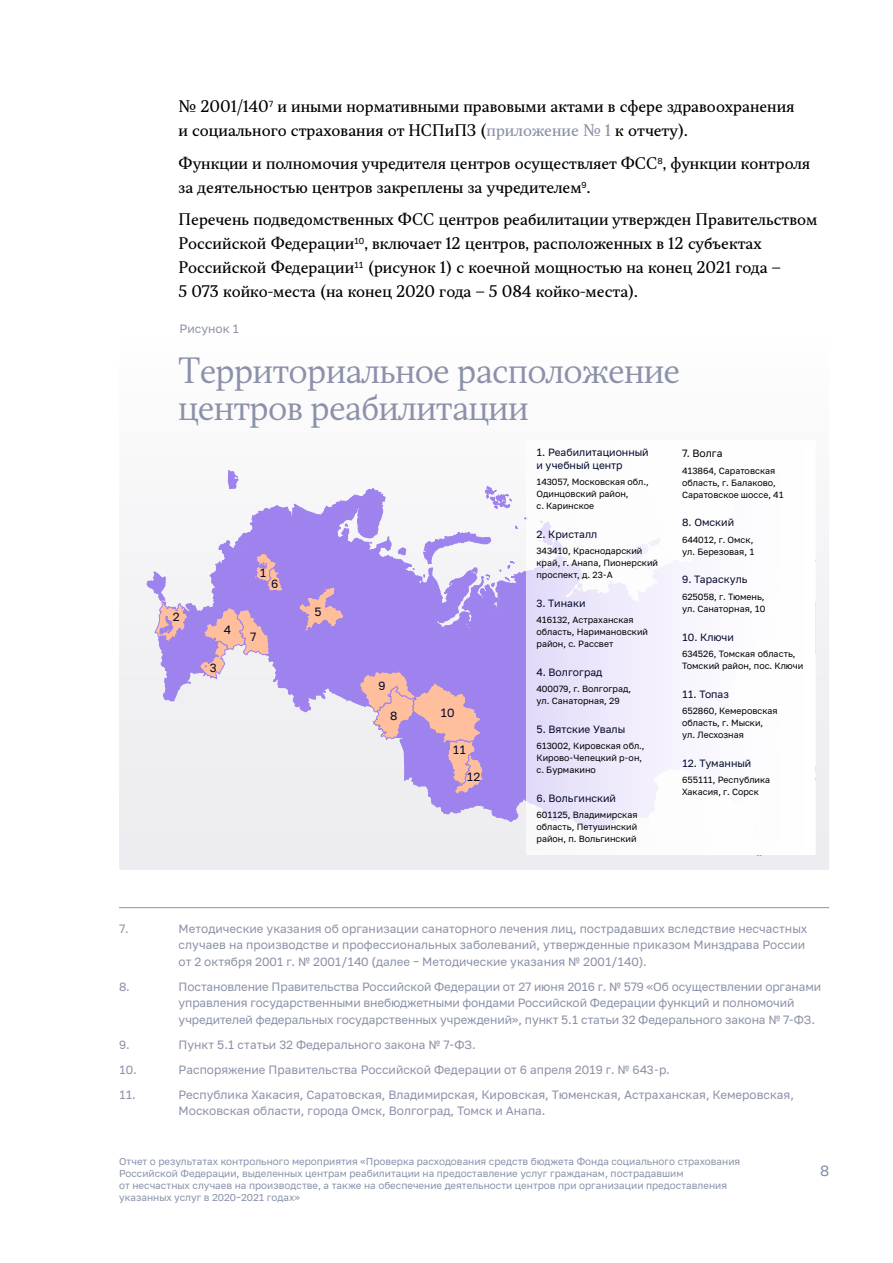
<style>
.page{position:relative;width:893px;height:1263px;background:#fff}
.page>*{position:absolute;margin:0;border:0;box-sizing:border-box;transform-origin:0 0}
.t1{font:300 33px/37.5px "TT Jenevers";letter-spacing:-.025em;color:#8b91a9}
.t2{font:15px/24px "TT Jenevers";color:#000}
.t3{font:15px "PT Russia Text";color:#8792aa}
.t4{font:12px/16.5px "PT Russia Text";color:#8c91a8}
.t5{font:12px "PT Russia Text";color:#04092a}
.t6{font:10.5px/12.6px "PT Russia Text";color:#04092a}
.t7{font:10.5px "PT Russia Text";color:#000}
.t8{font:10.05px/12px "PT Russia Text";color:#8792aa}
.t9{font:9px/12px "PT Russia Text";color:#000}
.s1{color:#8c91a8}
</style>
<div class="page">
<div style="left:119px;top:555px;width:710px;height:315px;background:#eeeef1"></div>
<svg style="left:147px;top:470px;width:379px;height:385px"></svg>
<svg style="left:526px;top:517px;width:290px;height:338px"></svg>
<hr style="left:119px;top:907px;width:710px;height:1px;background:#8c91a8">
<p class="t2" style="left:179px;top:95px;width:617px">№ 2001/140<sup>7</sup> и иными нормативными правовыми актами в сфере здравоохранения и социального страхования от НСПиПЗ (<span class="s1">приложение № 1</span> к отчету).</p>
<p class="t2" style="left:179px;top:151px;width:633px">Функции и полномочия учредителя центров осуществляет ФСС<sup>8</sup>, функции контроля за деятельностью центров закреплены за учредителем<sup>9</sup>.</p>
<p class="t2" style="left:179px;top:208px;width:640px">Перечень подведомственных ФСС центров реабилитации утвержден Правительством Российской Федерации<sup>10</sup>, включает 12 центров, расположенных в 12 субъектах Российской Федерации<sup>11</sup> (рисунок 1) с коечной мощностью на конец 2021 года –<br>5 073 койко-места (на конец 2020 года – 5 084 койко-места).</p>
<p class="t4" style="left:180px;top:321px;width:61px">Рисунок 1</p>
<h1 class="t1" style="left:178px;top:352px;width:504px">Территориальное расположение центров реабилитации</h1>
<p class="t5" style="left:173px;top:610px;width:8px">2</p>
<p class="t5" style="left:224px;top:623px;width:9px">4</p>
<p class="t5" style="left:210px;top:660px;width:8px">3</p>
<p class="t5" style="left:260px;top:566px;width:8px">1</p>
<p class="t5" style="left:271px;top:577px;width:9px">6</p>
<p class="t5" style="left:250px;top:630px;width:8px">7</p>
<p class="t5" style="left:315px;top:605px;width:9px">5</p>
<p class="t5" style="left:379px;top:679px;width:9px">9</p>
<p class="t5" style="left:390px;top:709px;width:9px">8</p>
<p class="t5" style="left:440px;top:706px;width:15px">10</p>
<p class="t5" style="left:453px;top:743px;width:15px">11</p>
<p class="t5" style="left:467px;top:769px;width:15px">12</p>
<p class="t6" style="left:536px;top:446px;width:114px">1. Реабилитационный и учебный центр</p>
<p class="t9" style="left:536px;top:476px;width:114px">143057, Московская обл.,<br>Одинцовский район,<br>с. Каринское</p>
<p class="t6" style="left:536px;top:528px;width:62px">2. Кристалл</p>
<p class="t9" style="left:536px;top:545px;width:123px">343410, Краснодарский край, г. Анапа, Пионерский проспект, д. 23-А</p>
<p class="t6" style="left:536px;top:597px;width:50px">3. Тинаки</p>
<p class="t9" style="left:536px;top:614px;width:113px">416132, Астраханская область, Наримановский район, с. Рассвет</p>
<p class="t6" style="left:536px;top:666px;width:68px">4. Волгоград</p>
<p class="t9" style="left:536px;top:683px;width:96px">400079, г. Волгоград, ул. Санаторная, 29</p>
<p class="t6" style="left:536px;top:723px;width:90px">5. Вятские Увалы</p>
<p class="t9" style="left:536px;top:740px;width:110px">613002, Кировская обл.,<br>Кирово-Чепецкий р-он, с. Бурмакино</p>
<p class="t6" style="left:536px;top:792px;width:81px">6. Вольгинский</p>
<p class="t9" style="left:536px;top:809px;width:103px;text-align:justify">601125, Владимирская область, Петушинский район, п. Вольгинский</p>
<p class="t7" style="left:682px;top:448px;width:42px">7. Волга</p>
<p class="t9" style="left:682px;top:465px;width:103px">413864, Саратовская область, г. Балаково,<br>Саратовское шоссе, 41</p>
<p class="t6" style="left:682px;top:516px;width:54px">8. Омский</p>
<p class="t9" style="left:682px;top:534px;width:74px">644012, г. Омск, ул. Березовая, 1</p>
<p class="t6" style="left:682px;top:573px;width:67px">9. Тараскуль</p>
<p class="t9" style="left:682px;top:591px;width:85px">625058, г. Тюмень, ул. Санаторная, 10</p>
<p class="t6" style="left:682px;top:630px;width:53px">10. Ключи</p>
<p class="t9" style="left:682px;top:648px;width:123px">634526, Томская область,<br>Томский район, пос. Ключи</p>
<p class="t6" style="left:682px;top:687px;width:48px">11. Топаз</p>
<p class="t9" style="left:682px;top:705px;width:97px">652860, Кемеровская область, г. Мыски, ул. Лесхозная</p>
<p class="t6" style="left:682px;top:756px;width:71px">12. Туманный</p>
<p class="t9" style="left:682px;top:774px;width:90px">655111, Республика<br>Хакасия, г. Сорск</p>
<p class="t4" style="left:119px;top:920px;width:11px">7.</p>
<p class="t4" style="left:179px;top:920px;width:630px">Методические указания об организации санаторного лечения лиц, пострадавших вследствие несчастных случаев на производстве и профессиональных заболеваний, утвержденные приказом Минздрава России от 2 октября 2001 г. № 2001/140 (далее – Методические указания № 2001/140).</p>
<p class="t4" style="left:119px;top:978px;width:12px">8.</p>
<p class="t4" style="left:179px;top:978px;width:644px">Постановление Правительства Российской Федерации от 27 июня 2016 г. № 579 «Об осуществлении органами управления государственными внебюджетными фондами Российской Федерации функций и полномочий учредителей федеральных государственных учреждений», пункт 5.1 статьи 32 Федерального закона № 7-ФЗ.</p>
<p class="t4" style="left:119px;top:1036px;width:12px">9.</p>
<p class="t4" style="left:179px;top:1036px;width:299px">Пункт 5.1 статьи 32 Федерального закона № 7-ФЗ.</p>
<p class="t4" style="left:119px;top:1061px;width:19px">10.</p>
<p class="t4" style="left:179px;top:1061px;width:493px">Распоряжение Правительства Российской Федерации от 6 апреля 2019 г. № 643-р.</p>
<p class="t4" style="left:119px;top:1086px;width:18px">11.</p>
<p class="t4" style="left:179px;top:1086px;width:617px">Республика Хакасия, Саратовская, Владимирская, Кировская, Тюменская, Астраханская, Кемеровская,<br>Московская области, города Омск, Волгоград, Томск и Анапа.</p>
<p class="t8" style="left:119px;top:1155px;width:623px">Отчет о результатах контрольного мероприятия «Проверка расходования средств бюджета Фонда социального страхования Российской Федерации, выделенных центрам реабилитации на предоставление услуг гражданам, пострадавшим<br>от несчастных случаев на производстве, а также на обеспечение деятельности центров при организации предоставления указанных услуг в 2020–2021 годах»</p>
<p class="t3" style="left:820px;top:1162px;width:11px">8</p>
</div>
